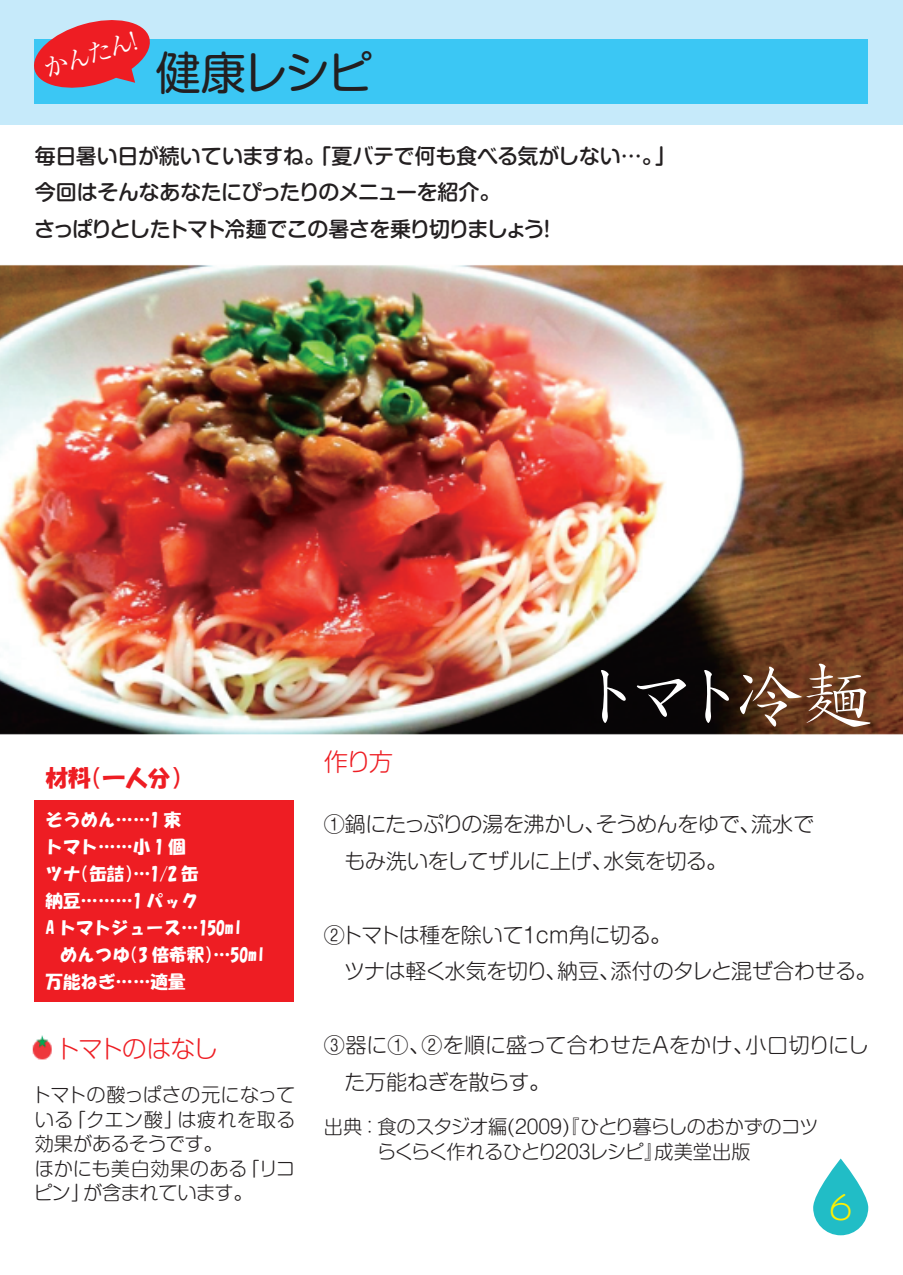
<style>
.page{position:relative;width:903px;height:1275px;background:#fff}
.page>*{position:absolute;margin:0;border:0;box-sizing:border-box;transform-origin:0 0}
.t1{font:300 70.35px "DFP Kai Sho CID";letter-spacing:-.235em;color:#fff}
.t2{font:45.5px "Shin M Go Pro";letter-spacing:-.07em;color:#231f20}
.t3{font:300 35px "Kyoka ICA Pro";color:#fff101}
.t4{font:24.85px "Ryumin Pro";color:#fff}
.t5{font:300 24.5px "Shin M Go Pro";letter-spacing:-.065em;color:#ee1d23}
.t6{font:22.75px "HG Soei Kakupoptai";color:#ee1d23}
.t7{font:300 21px/36.8px "Shin M Go Pro";letter-spacing:-.02em;color:#231f20}
.t8{font:500 21px/36.8px "Shin M Go Pro";letter-spacing:-.02em;color:#231f20}
.t9{font:300 21px/36.8px "Shin M Go Pro";color:#231f20}
.t10{font:300 19.25px/24.5px "Shin M Go Pro";letter-spacing:-.02em;color:#231f20}
.t11{font:300 19.25px/24.5px "Shin M Go Pro";letter-spacing:-.04em;color:#231f20}
.t12{font:17.5px "HG Soei Kakupoptai";color:#fff}
</style>
<div class="page">
<div style="left:0;top:0;width:903px;height:124px;background:#c6eafa"></div>
<div style="left:35px;top:40px;width:833px;height:64px;background:#3bc7f4"></div>
<div style="left:35px;top:800px;width:259px;height:202px;background:#ee1d23"></div>
<img style="left:0;top:265px;width:903px;height:470px">
<svg style="left:813px;top:1158px;width:55px;height:77px;fill:#21bdc6"></svg>
<img style="left:32px;top:1035px;width:20px;height:25px">
<svg style="left:34px;top:20px;width:118px;height:73px"></svg>
<p class="t4" style="left:38px;top:50px;width:107px;rotate:-18deg">かんたん！</p>
<h2 class="t2" style="left:155px;top:36px;width:219px">健康レシピ</h2>
<p class="t8" style="left:34px;top:135px;width:643px">毎日暑い日が続いていますね。「夏バテで何も食べる気がしない…。」今回はそんなあなたにぴったりのメニューを紹介。<br>さっぱりとしたトマト冷麺でこの暑さを乗り切りましょう！</p>
<p class="t6" style="left:46px;top:766px;width:149px">材料（一人分）</p>
<p class="t12" style="left:46px;top:811px;width:137px">そうめん……1 束</p>
<p class="t12" style="left:46px;top:838px;width:141px">トマト……小 1 個</p>
<p class="t12" style="left:46px;top:864px;width:155px">ツナ（缶詰）…1/2 缶</p>
<p class="t12" style="left:46px;top:891px;width:155px">納豆………1 パック</p>
<p class="t12" style="left:46px;top:918px;width:198px">A トマトジュース…150ml</p>
<p class="t12" style="left:60px;top:945px;width:207px">めんつゆ（3 倍希釈）…50ml</p>
<p class="t12" style="left:46px;top:972px;width:141px">万能ねぎ……適量</p>
<p class="t5" style="left:35px;top:1029px;width:185px">　トマトのはなし</p>
<p class="t10" style="left:32px;top:1080px;width:266px">トマトの酸っぱさの元になっている「クエン酸」は疲れを取る効果があるそうです。<br>ほかにも美白効果のある「リコピン」が含まれています。</p>
<p class="t5" style="left:324px;top:742px;width:71px">作り方</p>
<h1 class="t1" style="left:574px;top:657px;width:299px">トマト冷麺</h1>
<p class="t7" style="left:324px;top:804px;width:492px">①鍋にたっぷりの湯を沸かし、そうめんをゆで、流水で　もみ洗いをしてザルに上げ、水気を切る。</p>
<p class="t7" style="left:324px;top:914px;width:554px">②トマトは種を除いて1cm角に切る。<br>　ツナは軽く水気を切り、納豆、添付のタレと混ぜ合わせる。</p>
<p class="t9" style="left:324px;top:1024px;width:546px">③器に①、②を順に盛って合わせたAをかけ、小口切りにし　た万能ねぎを散らす。</p>
<p class="t11" style="left:377px;top:1112px;width:443px;text-indent:-53px">出典：食のスタジオ編(2009)『ひとり暮らしのおかずのコツらくらく作れるひとり203レシピ』成美堂出版</p>
<h3 class="t3" style="left:829px;top:1179px;width:25px">6</h3>
</div>
